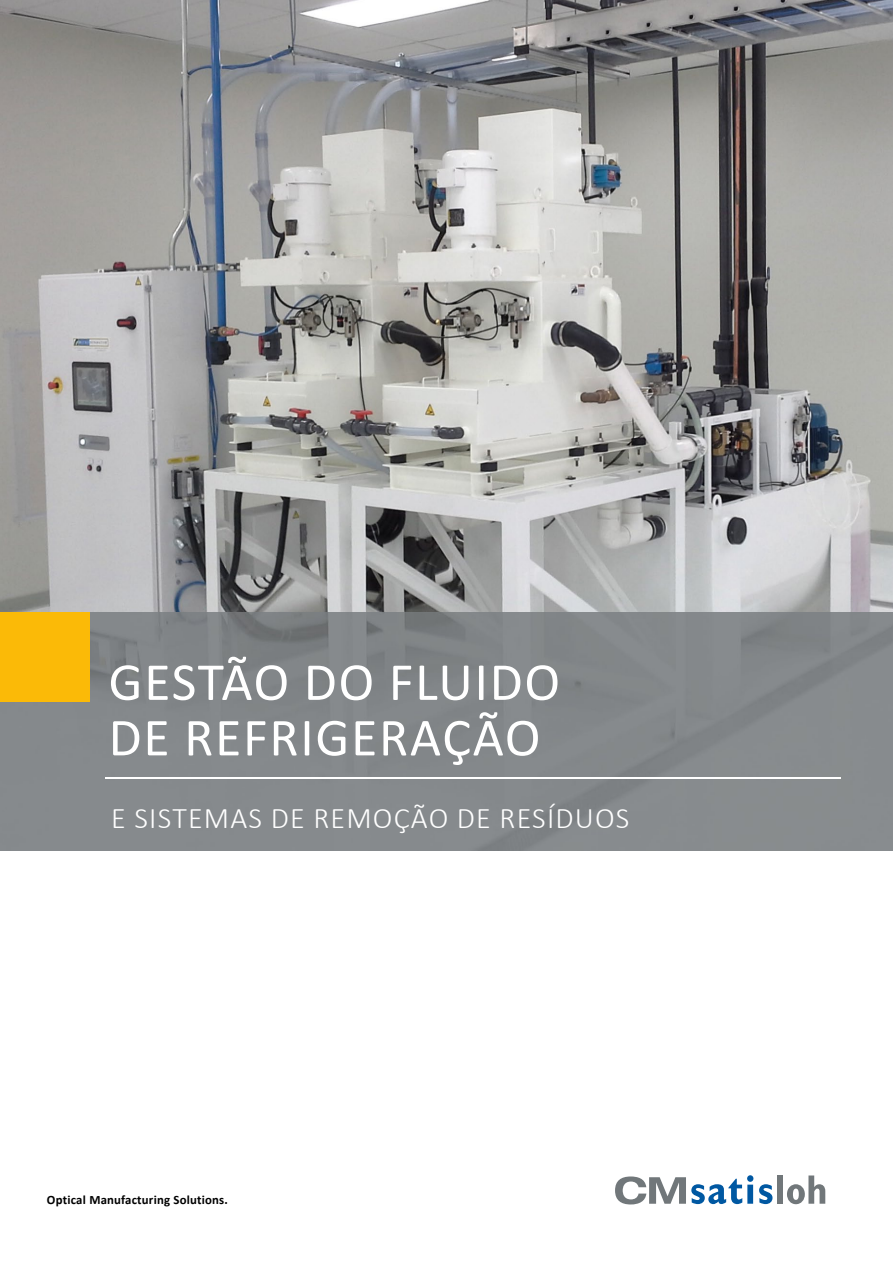
<style>
.page{position:relative;width:893px;height:1263px;background:#fff}
.page>*{position:absolute;margin:0;border:0;box-sizing:border-box;transform-origin:0 0}
.t1{font:54px/55.5px "Calibri";letter-spacing:.03em;color:#fff}
.t2{font:300 30px "Calibri";letter-spacing:.04em;color:#fff}
.t3{font:700 12.75px "Calibri";letter-spacing:.015em;color:#000}
</style>
<div class="page">
<img style="left:0;top:0;width:893px;height:612px">
<img style="left:0;top:612px;width:893px;height:238px">
<div style="left:0;top:612px;width:89px;height:90px;background:#fbba07"></div>
<hr style="left:105px;top:777px;width:736px;height:2px;background:#fff">
<svg style="left:615px;top:1175px;width:138px;height:29px"></svg>
<svg style="left:759px;top:1184px;width:13px;height:20px"></svg>
<div style="left:777px;top:1175px;width:6px;height:29px;background:#71777a"></div>
<svg style="left:787px;top:1175px;width:38px;height:29px"></svg>
<h1 class="t1" style="left:109px;top:653px;width:453px">GESTÃO DO FLUIDO<br>DE REFRIGERAÇÃO</h1>
<h2 class="t2" style="left:111px;top:799px;width:520px">E SISTEMAS DE REMOÇÃO DE RESÍDUOS</h2>
<p class="t3" style="left:47px;top:1191px;width:182px">Optical Manufacturing Solutions.</p>
</div>
